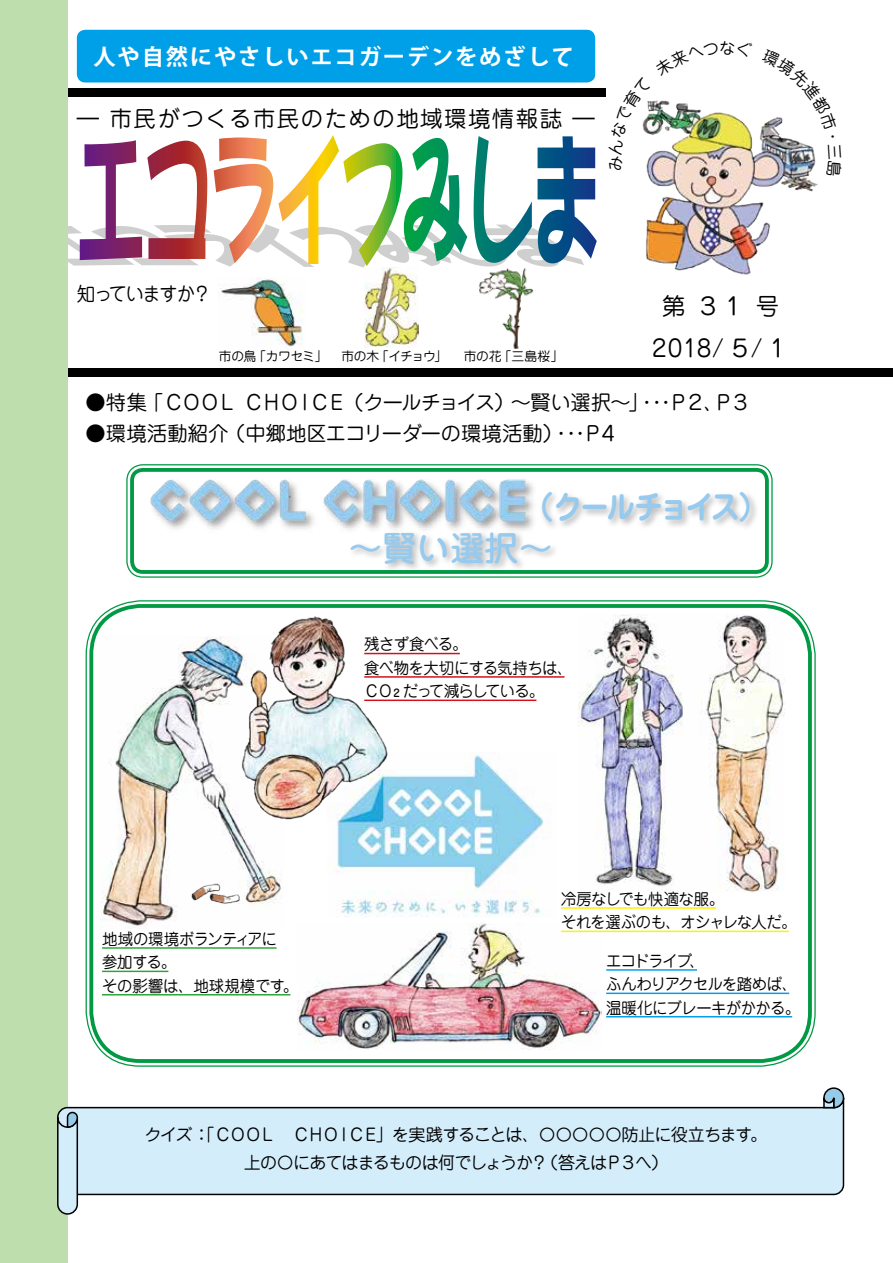
<style>
.page{position:relative;width:893px;height:1263px;background:#fff}
.page>*{position:absolute;margin:0;border:0;box-sizing:border-box;transform-origin:0 0}
.t1{font:500 34.05px "Jun 34 Pro";color:#96cbef}
.t2{font:700 31.95px "Jun 501 Pro";letter-spacing:-.09em;color:#96cbef;scale:.89 1}
.t3{font:23.4px/42.2px "Jun 201 Pro";letter-spacing:.02em;color:#000;text-align:center}
.t4{font:22.35px "Jun 201 Pro";letter-spacing:.07em;color:#000}
.t5{font:700 22.35px "Koz Go Pro";letter-spacing:.08em;color:#fff}
.t6{font:20.25px "Jun 201 Pro";letter-spacing:-.115em;color:#000}
.t7{font:20.25px "Jun 201 Pro";color:#000}
.t8{font:19.2px "Jun 201 Pro";letter-spacing:-.075em;color:#000;scale:.96 1}
.t9{font:16.95px/27.6px "Jun 201 Pro";letter-spacing:-.06em;color:#000;text-align:center}
.t10{font:15.9px/23.4px "Jun 201 Pro";letter-spacing:-.035em;color:#000;scale:.96 1}
.t11{font:15.9px/23.4px "Jun 201 Pro";letter-spacing:-.01em;color:#000;scale:.96 1}
.t12{font:12.75px "Jun 201 Pro";letter-spacing:-.03em;color:#000}
.t13{font:500 10.65px "Jun 34 Pro";color:#000;scale:.96 1}
</style>
<div class="page">
<img style="left:220px;top:278px;width:83px;height:69px">
<img style="left:365px;top:268px;width:53px;height:80px">
<img style="left:479px;top:268px;width:55px;height:81px">
<svg style="left:68px;top:135px;width:529px;height:133px"></svg>
<div style="left:0;top:0;width:68px;height:1263px;background:#bfdeae"></div>
<svg style="left:59px;top:1106px;width:786px;height:90px;background:#cce5f2"></svg>
<svg style="left:57px;top:1111px;width:22px;height:104px;background:#acc2cd"></svg>
<svg style="left:822px;top:1087px;width:23px;height:22px"></svg>
<img style="left:579px;top:615px;width:205px;height:277px">
<img style="left:327px;top:752px;width:217px;height:165px">
<img style="left:297px;top:923px;width:305px;height:126px">
<img style="left:101px;top:637px;width:181px;height:292px">
<div style="left:77px;top:30px;width:518px;height:52px;background:#00a0e9;border-radius:9px"></div>
<div style="left:68px;top:88px;width:538px;height:8px;background:#000"></div>
<div style="left:68px;top:368px;width:825px;height:8px;background:#000"></div>
<hr style="left:561px;top:907px;width:155px;height:2px;background:#fff100">
<hr style="left:561px;top:931px;width:228px;height:1px;background:#fff100">
<hr style="left:606px;top:969px;width:91px;height:2px;background:#00a0e9">
<hr style="left:606px;top:992px;width:183px;height:2px;background:#00a0e9">
<hr style="left:606px;top:1016px;width:186px;height:1px;background:#00a0e9">
<hr style="left:102px;top:947px;width:174px;height:2px;background:#2aa738">
<hr style="left:102px;top:971px;width:66px;height:1px;background:#2aa738">
<hr style="left:102px;top:994px;width:188px;height:1px;background:#2aa738">
<img style="left:646px;top:132px;width:172px;height:143px">
<div style="left:126px;top:464px;width:647px;height:114px;border:1px solid #094;border-radius:16px"></div>
<div style="left:130px;top:468px;width:639px;height:106px;border:4px solid #094;border-radius:11px"></div>
<div style="left:89px;top:604px;width:723px;height:459px;border:4px solid #094;border-radius:49px"></div>
<div style="left:348px;top:529px;width:211px;height:43px;background:#000;opacity:.3"></div>
<div style="left:539px;top:489px;width:220px;height:42px;background:#000;opacity:.3"></div>
<img style="left:150px;top:479px;width:164px;height:50px">
<img style="left:315px;top:471px;width:225px;height:67px">
<img style="left:239px;top:616px;width:151px;height:204px">
<hr style="left:364px;top:653px;width:96px;height:1px;background:#d0121b">
<hr style="left:364px;top:676px;width:200px;height:2px;background:#d0121b">
<hr style="left:364px;top:699px;width:172px;height:2px;background:#d0121b">
<img style="left:187px;top:881px;width:55px;height:27px">
<img style="left:642px;top:100px;width:111px;height:71px">
<svg style="left:761px;top:117px;width:57px;height:21px"></svg>
<h3 class="t5" style="left:93px;top:42px;width:482px">人や自然にやさしいエコガーデンをめざして</h3>
<h3 class="t4" style="left:77px;top:101px;width:520px">— 市民がつくる市民のための地域環境情報誌 —</h3>
<p class="t8" style="left:77px;top:279px;width:141px">知っていますか？</p>
<p class="t12" style="left:219px;top:346px;width:229px">市の鳥「カワセミ」 市の木「イチョウ」</p>
<p class="t12" style="left:464px;top:346px;width:101px">市の花「三島桜」</p>
<h3 class="t3" style="left:652px;top:282px;width:138px">第 ３１ 号<br>2018/ ５/１</h3>
<p class="t6" style="left:86px;top:386px;width:667px">●特集 「ＣＯＯＬ ＣＨＯＩＣＥ （クールチョイス）～賢い選択～」・・・Ｐ２、Ｐ３</p>
<p class="t7" style="left:86px;top:417px;width:535px">●環境活動紹介 （中郷地区エコリーダーの環境活動）・・・Ｐ４</p>
<h2 class="t2" style="left:525px;top:481px;width:273px">（クールチョイス）</h2>
<h1 class="t1" style="left:349px;top:521px;width:206px">〜賢い選択〜</h1>
<p class="t10" style="left:364px;top:631px;width:218px">残さず食べる。<br>食べ物を大切にする気持ちは、<br>ＣＯ だって減らしている。</p>
<p class="t13" style="left:393px;top:684px;width:8px">2</p>
<p class="t11" style="left:102px;top:925px;width:206px">地域の環境ボランティアに<br>参加する。<br>その影響は、地球規模です。</p>
<p class="t10" style="left:561px;top:885px;width:247px">冷房なしでも快適な服。<br>それを選ぶのも、オシャレな人だ。</p>
<p class="t10" style="left:606px;top:947px;width:203px">エコドライブ、<br>ふんわりアクセルを踏めば、温暖化にブレーキがかかる。</p>
<p class="t9" style="left:145px;top:1119px;width:624px">クイズ：「ＣＯＯＬ　ＣＨＯＩＣＥ」を実践することは、〇〇〇〇〇防止に役立ちます。上の〇にあてはまるものは何でしょうか？（答えはＰ３へ）</p>
</div>
